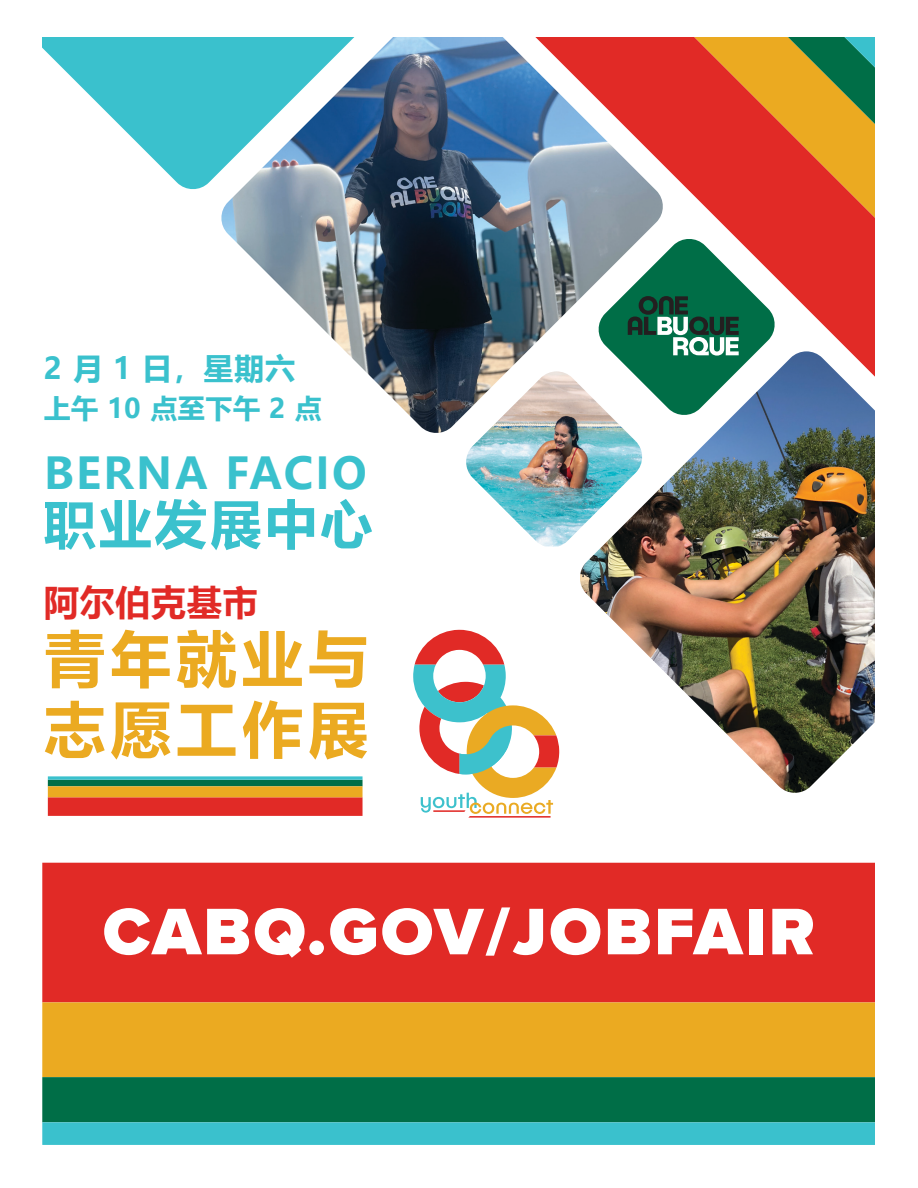
<style>
.page{position:relative;width:918px;height:1188px;background:#fff}
.page>*{position:absolute;margin:0;border:0;box-sizing:border-box;transform-origin:0 0}
.t1{font:900 68.25px "Proxima Nova";letter-spacing:.04em;color:#fff}
.t2{font:700 60.9px/70.3px "Microsoft Ya Hei";letter-spacing:.08em;color:#ebaa21}
.t3{font:700 52.5px "Microsoft Ya Hei";letter-spacing:.055em;color:#3ac1cd}
.t4{font:700 43.5px "Microsoft Ya Hei";letter-spacing:.055em;color:#3ac1cd}
.t5{font:700 35.4px "Microsoft Ya Hei";letter-spacing:.01em;color:#e12a26}
.t6{font:700 30px "Microsoft Ya Hei";color:#3ac1cd}
.t7{font:700 27px "Microsoft Ya Hei";letter-spacing:.02em;color:#3ac1cd}
</style>
<div class="page">
<img style="left:221px;top:37px;width:251px;height:396px">
<img style="left:580px;top:470px;width:295px;height:323px">
<img style="left:464px;top:371px;width:180px;height:175px">
<img style="left:472px;top:37px;width:403px;height:433px">
<svg style="left:551px;top:37px;width:324px;height:353px"></svg>
<svg style="left:598px;top:37px;width:277px;height:306px"></svg>
<svg style="left:626px;top:37px;width:249px;height:278px;background:#d45f3d"></svg>
<svg style="left:42px;top:37px;width:380px;height:154px"></svg>
<svg style="left:596px;top:237px;width:181px;height:180px"></svg>
<div style="left:48px;top:780px;width:315px;height:6px;background:#006e47"></div>
<div style="left:48px;top:797px;width:315px;height:19px;background:#e12a26"></div>
<div style="left:48px;top:786px;width:315px;height:11px;background:#ebaa21"></div>
<svg style="left:48px;top:776px;width:315px;height:4px"></svg>
<div style="left:42px;top:863px;width:835px;height:139px;background:#e12a26"></div>
<div style="left:42px;top:1002px;width:835px;height:75px;background:#ebaa21"></div>
<div style="left:42px;top:1077px;width:835px;height:45px;background:#006e47"></div>
<div style="left:42px;top:1122px;width:835px;height:23px;background:#3ac1cd"></div>
<div style="left:875px;top:0;width:43px;height:1188px;background:#fff"></div>
<svg style="left:413px;top:630px;width:146px;height:188px"></svg>
<p class="t6" style="left:44px;top:348px;width:253px">2 月 1 日，星期六</p>
<p class="t7" style="left:44px;top:390px;width:280px">上午 10 点至下午 2 点</p>
<p class="t4" style="left:44px;top:443px;width:325px">BERNA FACIO</p>
<p class="t3" style="left:44px;top:487px;width:330px">职业发展中心</p>
<p class="t5" style="left:44px;top:577px;width:216px">阿尔伯克基市</p>
<p class="t2" style="left:44px;top:621px;width:326px">青年就业与志愿工作展</p>
<p class="t1" style="left:103px;top:881px;width:713px">CABQ.GOV/JOBFAIR</p>
</div>
